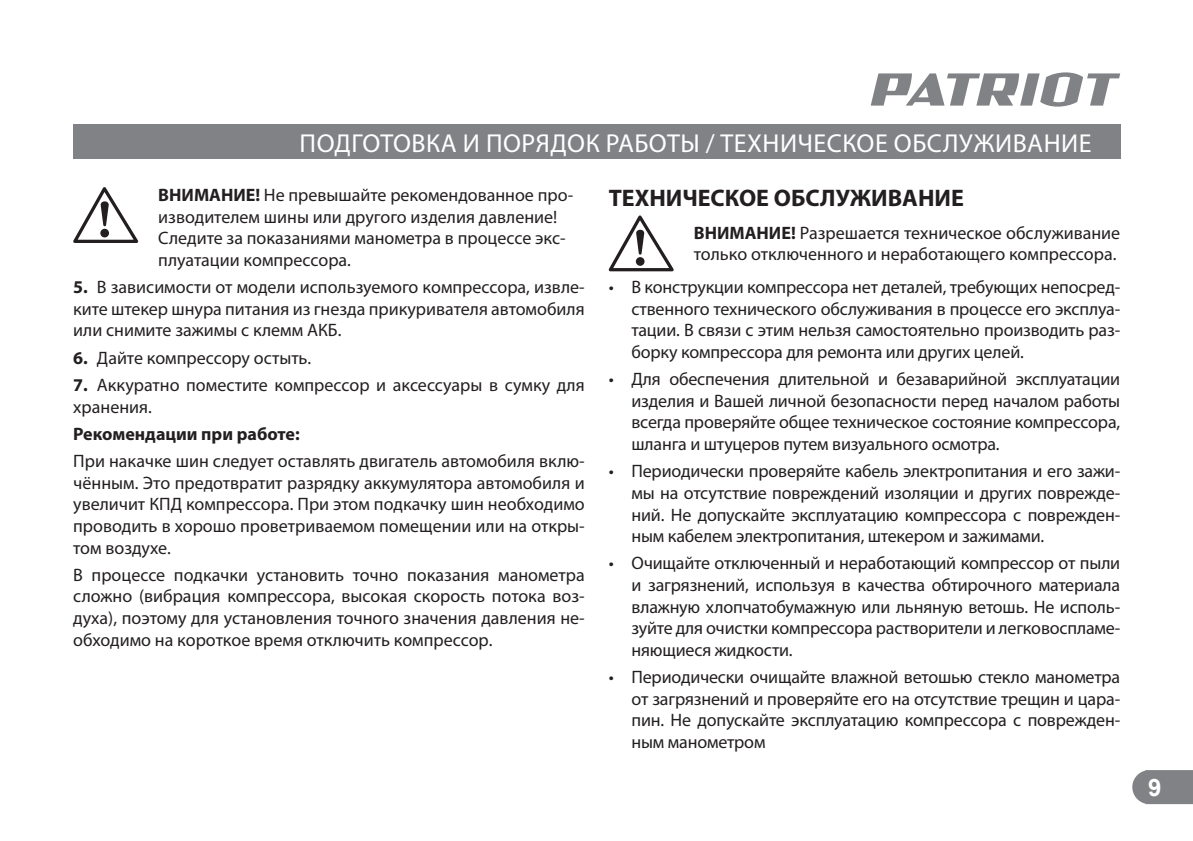
<style>
.page{position:relative;width:1193px;height:841px;background:#fff}
.page>*{position:absolute;margin:0;border:0;box-sizing:border-box;transform-origin:0 0}
.t1{font:26px "Myriad Pro";letter-spacing:.02em;color:#fff}
.t2{font:700 24px "Myriad Pro";color:#231f20}
.t3{font:700 24px "Arial";color:#fff}
.t4{font:18px/21.6px "Myriad Pro";letter-spacing:-.005em;color:#231f20;text-align:justify}
.t5{font:700 18px "Myriad Pro";color:#231f20}
.s1{font-weight:700}
</style>
<div class="page">
<svg style="left:1132px;top:770px;width:60px;height:34px;background:#888a8d"></svg>
<svg style="left:870px;top:72px;width:250px;height:35px"></svg>
<div style="left:73px;top:125px;width:1047px;height:34px;background:#808285"></div>
<svg style="left:73px;top:187px;width:66px;height:56px"></svg>
<svg style="left:608px;top:215px;width:66px;height:56px"></svg>
<h1 class="t1" style="left:299px;top:127px;width:793px">ПОДГОТОВКА И ПОРЯДОК РАБОТЫ / ТЕХНИЧЕСКОЕ ОБСЛУЖИВАНИЕ</h1>
<p class="t4" style="left:158px;top:184px;width:416px;text-align:left"><span class="s1">ВНИМАНИЕ!</span> Не превышайте рекомендованное про&shy;изводителем шины или другого изделия давление!<br>Следите за показаниями манометра в процессе экс&shy;плуатации компрессора.</p>
<p class="t4" style="left:73px;top:276px;width:513px"><span class="s1">5.</span> В зависимости от модели используемого компрессора, извле&shy;ките штекер шнура питания из гнезда прикуривателя автомобиля или снимите зажимы с клемм АКБ.</p>
<p class="t4" style="left:73px;top:346px;width:239px"><span class="s1">6.</span> Дайте компрессору остыть.</p>
<p class="t4" style="left:73px;top:374px;width:513px"><span class="s1">7.</span> Аккуратно поместите компрессор и аксессуары в сумку для хранения.</p>
<p class="t5" style="left:73px;top:422px;width:228px">Рекомендации при работе:</p>
<p class="t4" style="left:73px;top:450px;width:513px">При накачке шин следует оставлять двигатель автомобиля вклю&shy;чённым. Это предотвратит разрядку аккумулятора автомобиля и увеличит КПД компрессора. При этом подкачку шин необходимо проводить в хорошо проветриваемом помещении или на откры&shy;том воздухе.</p>
<p class="t4" style="left:73px;top:563px;width:513px">В процессе подкачки установить точно показания манометра сложно (вибрация компрессора, высокая скорость потока воз&shy;духа), поэтому для установления точного значения давления не&shy;обходимо на короткое время отключить компрессор.</p>
<h2 class="t2" style="left:608px;top:182px;width:357px">ТЕХНИЧЕСКОЕ ОБСЛУЖИВАНИЕ</h2>
<p class="t4" style="left:694px;top:221px;width:428px"><span class="s1">ВНИМАНИЕ!</span> Разрешается техническое обслуживание только отключенного и неработающего компрессора.</p>
<p class="t4" style="left:631px;top:276px;width:490px;text-indent:-23px">• В конструкции компрессора нет деталей, требующих непосред&shy;ственного технического обслуживания в процессе его эксплуа&shy;тации. В связи с этим нельзя самостоятельно производить раз&shy;борку компрессора для ремонта или других целей.</p>
<p class="t4" style="left:631px;top:368px;width:490px;text-indent:-23px">• Для обеспечения длительной и безаварийной эксплуатации изделия и Вашей личной безопасности перед началом работы всегда проверяйте общее техническое состояние компрессора, шланга и штуцеров путем визуального осмотра.</p>
<p class="t4" style="left:631px;top:460px;width:490px;text-indent:-23px">• Периодически проверяйте кабель электропитания и его зажи&shy;мы на отсутствие повреждений изоляции и других поврежде&shy;ний. Не допускайте эксплуатацию компрессора с поврежден&shy;ным кабелем электропитания, штекером и зажимами.</p>
<p class="t4" style="left:631px;top:552px;width:490px;text-indent:-23px">• Очищайте отключенный и неработающий компрессор от пыли и загрязнений, используя в качества обтирочного материала влажную хлопчатобумажную или льняную ветошь. Не исполь&shy;зуйте для очистки компрессора растворители и легковоспламе&shy;няющиеся жидкости.</p>
<p class="t4" style="left:631px;top:666px;width:490px;text-indent:-23px">• Периодически очищайте влажной ветошью стекло манометра от загрязнений и проверяйте его на отсутствие трещин и цара&shy;пин. Не допускайте эксплуатацию компрессора с поврежден&shy;ным манометром</p>
<h2 class="t3" style="left:1148px;top:770px;width:15px">9</h2>
</div>
